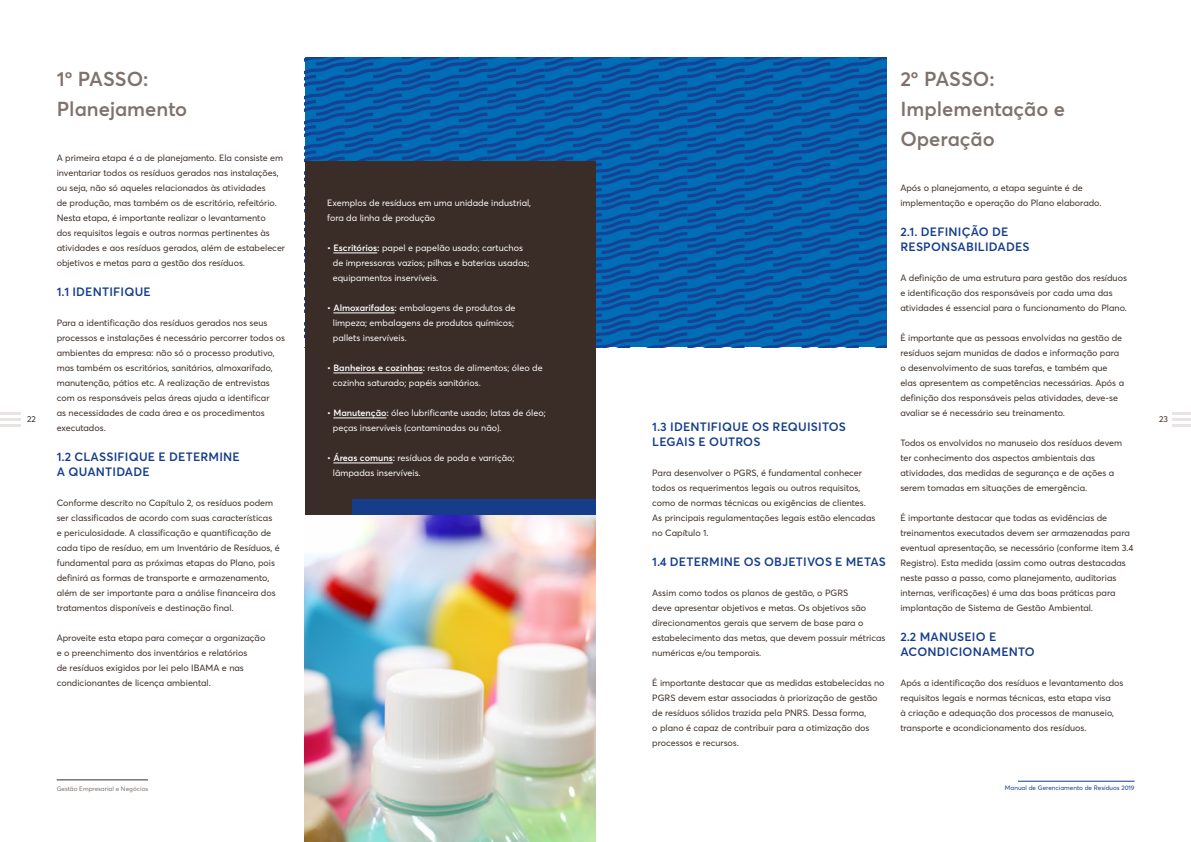
<style>
.page{position:relative;width:1191px;height:842px;background:#fff}
.page>*{position:absolute;margin:0;border:0;box-sizing:border-box;transform-origin:0 0}
.t1{font:600 20px/30px "Averta";color:#7f716c}
.t2{font:600 12px/15px "Averta";letter-spacing:.015em;color:#153d8a}
.t3{font:9px/15px "Averta";color:#3a2c26}
.t4{font:9px/15px "Averta";color:#fff}
.t5{font:8.5px "Averta";color:#3a2c26}
.t6{font:6.4px "Averta";color:#153d8a}
.t7{font:6.4px "Averta";color:#7f716c}
.s1{font-weight:600}
</style>
<div class="page">
<svg style="left:1172px;top:413px;width:19px;height:2px"></svg>
<hr style="left:1172px;top:418px;width:19px;height:3px;background:#e8e4e3">
<svg style="left:1172px;top:424px;width:19px;height:2px"></svg>
<hr style="left:1018px;top:781px;width:116px;height:1px;background:#153d8a">
<hr style="left:0;top:413px;width:21px;height:2px;background:#e8e4e3">
<hr style="left:0;top:418px;width:21px;height:3px;background:#e8e4e3">
<hr style="left:0;top:424px;width:21px;height:2px;background:#e8e4e3">
<hr style="left:57px;top:780px;width:91px;height:1px;background:#3a2c26">
<svg style="left:305px;top:57px;width:581px;height:290px;background:#085ca8"></svg>
<div style="left:305px;top:162px;width:290px;height:355px;background:#3a2c26"></div>
<hr style="left:333px;top:252px;width:44px;height:1px;background:#fff">
<hr style="left:333px;top:312px;width:61px;height:1px;background:#fff">
<hr style="left:333px;top:372px;width:90px;height:1px;background:#fff">
<hr style="left:333px;top:417px;width:53px;height:1px;background:#fff">
<hr style="left:333px;top:462px;width:60px;height:1px;background:#fff">
<div style="left:352px;top:499px;width:243px;height:18px;background:#153d8a"></div>
<img style="left:305px;top:516px;width:290px;height:326px">
<h1 class="t1" style="left:57px;top:63px;width:132px">1º PASSO:<br>Planejamento</h1>
<p class="t3" style="left:57px;top:150px;width:230px">A primeira etapa é a de planejamento. Ela consiste em inventariar todos os resíduos gerados nas instalações, ou seja, não só aqueles relacionados às atividades<br>de produção, mas também os de escritório, refeitório.<br>Nesta etapa, é importante realizar o levantamento<br>dos requisitos legais e outras normas pertinentes às atividades e aos resíduos gerados, além de estabelecer objetivos e metas para a gestão dos resíduos.</p>
<h2 class="t2" style="left:57px;top:284px;width:96px">1.1 IDENTIFIQUE</h2>
<p class="t3" style="left:57px;top:315px;width:230px">Para a identificação dos resíduos gerados nos seus processos e instalações é necessário percorrer todos os ambientes da empresa: não só o processo produtivo, mas também os escritórios, sanitários, almoxarifado, manutenção, pátios etc. A realização de entrevistas com os responsáveis pelas áreas ajuda a identificar<br>as necessidades de cada área e os procedimentos executados.</p>
<h2 class="t2" style="left:57px;top:449px;width:185px">1.2 CLASSIFIQUE E DETERMINE<br>A QUANTIDADE</h2>
<p class="t3" style="left:57px;top:495px;width:224px">Conforme descrito no Capítulo 2, os resíduos podem ser classificados de acordo com suas características<br>e periculosidade. A classificação e quantificação de cada tipo de resíduo, em um Inventário de Resíduos, é fundamental para as próximas etapas do Plano, pois definirá as formas de transporte e armazenamento, além de ser importante para a análise financeira dos tratamentos disponíveis e destinação final.</p>
<p class="t3" style="left:57px;top:630px;width:210px">Aproveite esta etapa para começar a organização e o preenchimento dos inventários e relatórios<br>de resíduos exigidos por lei pelo IBAMA e nas condicionantes de licença ambiental.</p>
<h1 class="t1" style="left:900px;top:63px;width:166px">2º PASSO:<br>Implementação e<br>Operação</h1>
<p class="t3" style="left:900px;top:180px;width:203px">Após o planejamento, a etapa seguinte é de implementação e operação do Plano elaborado.</p>
<h2 class="t2" style="left:900px;top:224px;width:131px">2.1. DEFINIÇÃO DE<br>RESPONSABILIDADES</h2>
<p class="t3" style="left:900px;top:270px;width:228px">A definição de uma estrutura para gestão dos resíduos e identificação dos responsáveis por cada uma das atividades é essencial para o funcionamento do Plano.</p>
<p class="t3" style="left:900px;top:330px;width:225px">É importante que as pessoas envolvidas na gestão de resíduos sejam munidas de dados e informação para o desenvolvimento de suas tarefas, e também que elas apresentem as competências necessárias. Após a definição dos responsáveis pelas atividades, deve-se avaliar se é necessário seu treinamento.</p>
<p class="t3" style="left:900px;top:435px;width:223px">Todos os envolvidos no manuseio dos resíduos devem ter conhecimento dos aspectos ambientais das atividades, das medidas de segurança e de ações a serem tomadas em situações de emergência.</p>
<p class="t3" style="left:900px;top:510px;width:235px">É importante destacar que todas as evidências de treinamentos executados devem ser armazenadas para eventual apresentação, se necessário (conforme item 3.4<br>Registro). Esta medida (assim como outras destacadas neste passo a passo, como planejamento, auditorias internas, verificações) é uma das boas práticas para implantação de Sistema de Gestão Ambiental.</p>
<h2 class="t2" style="left:900px;top:629px;width:136px">2.2 MANUSEIO E<br>ACONDICIONAMENTO</h2>
<p class="t3" style="left:900px;top:675px;width:225px">Após a identificação dos resíduos e levantamento dos requisitos legais e normas técnicas, esta etapa visa<br>à criação e adequação dos processos de manuseio, transporte e acondicionamento dos resíduos.</p>
<p class="t4" style="left:327px;top:195px;width:205px">Exemplos de resíduos em uma unidade industrial, fora da linha de produção</p>
<p class="t4" style="left:333px;top:240px;width:198px;text-indent:-6px"><span class="s1">• Escritórios:</span> papel e papelão usado; cartuchos de impressoras vazios; pilhas e baterias usadas; equipamentos inservíveis.</p>
<p class="t4" style="left:333px;top:300px;width:184px;text-indent:-6px"><span class="s1">• Almoxarifados:</span> embalagens de produtos de limpeza; embalagens de produtos químicos; pallets inservíveis.</p>
<p class="t4" style="left:333px;top:360px;width:211px;text-indent:-6px"><span class="s1">• Banheiros e cozinhas:</span> restos de alimentos; óleo de cozinha saturado; papéis sanitários.</p>
<p class="t4" style="left:333px;top:405px;width:214px;text-indent:-6px"><span class="s1">• Manutenção:</span> óleo lubrificante usado; latas de óleo; peças inservíveis (contaminadas ou não).</p>
<p class="t4" style="left:333px;top:450px;width:183px;text-indent:-6px"><span class="s1">• Áreas comuns:</span> resíduos de poda e varrição; lâmpadas inservíveis.</p>
<p class="t5" style="left:27px;top:414px;width:10px">22</p>
<p class="t5" style="left:1159px;top:413px;width:10px">23</p>
<h2 class="t2" style="left:652px;top:419px;width:195px">1.3 IDENTIFIQUE OS REQUISITOS<br>LEGAIS E OUTROS</h2>
<p class="t3" style="left:652px;top:465px;width:225px">Para desenvolver o PGRS, é fundamental conhecer todos os requerimentos legais ou outros requisitos, como de normas técnicas ou exigências de clientes.<br>As principais regulamentações legais estão elencadas no Capítulo 1.</p>
<h2 class="t2" style="left:652px;top:554px;width:235px">1.4 DETERMINE OS OBJETIVOS E METAS</h2>
<p class="t3" style="left:652px;top:585px;width:235px">Assim como todos os planos de gestão, o PGRS<br>deve apresentar objetivos e metas. Os objetivos são direcionamentos gerais que servem de base para o estabelecimento das metas, que devem possuir métricas numéricas e/ou temporais.</p>
<p class="t3" style="left:652px;top:675px;width:234px">É importante destacar que as medidas estabelecidas no PGRS devem estar associadas à priorização de gestão de resíduos sólidos trazida pela PNRS. Dessa forma,<br>o plano é capaz de contribuir para a otimização dos processos e recursos.</p>
<p class="t7" style="left:57px;top:784px;width:93px">Gestão Empresarial e Negócios</p>
<p class="t6" style="left:1005px;top:784px;width:131px">Manual de Gerenciamento de Resíduos 2019</p>
</div>
